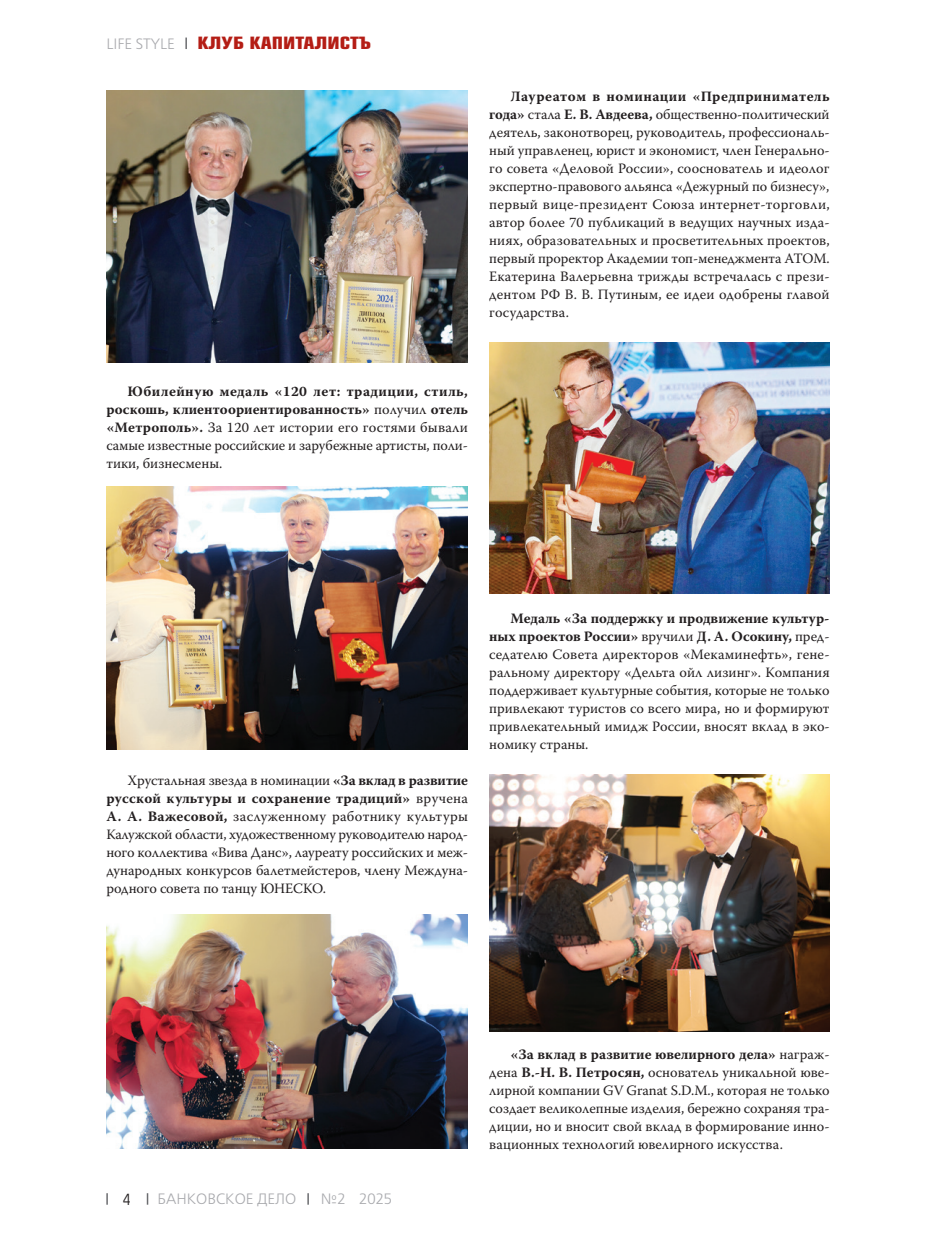
<style>
.page{position:relative;width:936px;height:1234px;background:#fff}
.page>*{position:absolute;margin:0;border:0;box-sizing:border-box;transform-origin:0 0}
.t1{font:700 16.5px "Europe Cond";color:#b41d15;scale:1.25 1}
.t2{font:15px "Free Set C";color:#a8a9ad}
.t3{font:15px "Europe Cond";color:#231f20}
.t4{font:14.25px/18px "Warnock Pro";color:#231f20;text-align:justify}
.s1{font-weight:700}
</style>
<div class="page">
<svg style="left:307px;top:1193px;width:2px;height:11px"></svg>
<svg style="left:106px;top:1193px;width:2px;height:11px"></svg>
<svg style="left:185px;top:38px;width:2px;height:11px"></svg>
<img style="left:106px;top:90px;width:362px;height:272px">
<img style="left:106px;top:486px;width:362px;height:262px">
<img style="left:489px;top:342px;width:340px;height:251px">
<img style="left:489px;top:774px;width:340px;height:257px">
<img style="left:106px;top:914px;width:362px;height:234px">
<p class="t2" style="left:106px;top:36px;width:70px">LIFE STYLE</p>
<p class="t1" style="left:197px;top:32px;width:140px">КЛУБ КАПИТАЛИСТЪ</p>
<p class="t4" style="left:489px;top:87px;width:342px;text-indent:21px"><span class="s1">Лауреатом в номинации «Предприниматель года»</span> стала <span class="s1">Е. В. Авдеева,</span> общественно-политический деятель, законотворец, руководитель, профессиональ&shy;ный управленец, юрист и экономист, член Генерально&shy;го совета «Деловой России», сооснователь и идеолог экспертно-правового альянса «Дежурный по бизнесу», первый вице-президент Союза интернет‑-торговли, автор более 70 публикаций в ведущих научных изда&shy;ниях, образовательных и просветительных проектов, первый проректор Академии топ-менеджмента АТОМ.<br>Екатерина Валерьевна трижды встречалась с прези&shy;дентом РФ В. В. Путиным, ее идеи одобрены главой государства.</p>
<p class="t4" style="left:106px;top:382px;width:363px;text-indent:21px"><span class="s1">Юбилейную медаль «120 лет: традиции, стиль, роскошь, клиентоориентированность»</span> получил <span class="s1">отель «Метрополь».</span> За 120 лет истории его гостями бывали самые известные российские и зарубежные артисты, поли&shy;тики, бизнесмены.</p>
<p class="t4" style="left:106px;top:771px;width:363px;text-indent:21px">Хрустальная звезда в номинации <span class="s1">«За вклад в развитие русской культуры и сохранение традиций»</span> вручена <span class="s1">А. А. Важесовой,</span> заслуженному работнику культуры Калужской области, художественному руководителю народ&shy;ного коллектива «Вива Данс», лауреату российских и меж&shy;дународных конкурсов балетмейстеров, члену Междуна&shy;родного совета по танцу ЮНЕСКО.</p>
<p class="t4" style="left:489px;top:609px;width:342px;text-indent:21px"><span class="s1">Медаль «За поддержку и продвижение культур&shy;ных проектов России»</span> вручили <span class="s1">Д. А. Осокину,</span> пред&shy;седателю Совета директоров «Мекаминефть», гене&shy;ральному директору «Дельта ойл лизинг». Компания поддерживает культурные события, которые не только привлекают туристов со всего мира, но и формируют привлекательный имидж России, вносят вклад в эко&shy;номику страны.</p>
<p class="t3" style="left:123px;top:1189px;width:9px">4</p>
<p class="t2" style="left:157px;top:1190px;width:140px">БАНКОВСКОЕ ДЕЛО</p>
<p class="t2" style="left:321px;top:1190px;width:73px">№2 2025</p>
<p class="t4" style="left:489px;top:1044px;width:342px;text-indent:21px"><span class="s1">«За вклад в развитие ювелирного дела»</span> награж&shy;дена <span class="s1">В.-Н. В. Петросян,</span> основатель уникальной юве&shy;лирной компании GV Granat S.D.M., которая не только создает великолепные изделия, бережно сохраняя тра&shy;диции, но и вносит свой вклад в формирование инно&shy;вационных технологий ювелирного искусства.</p>
</div>
